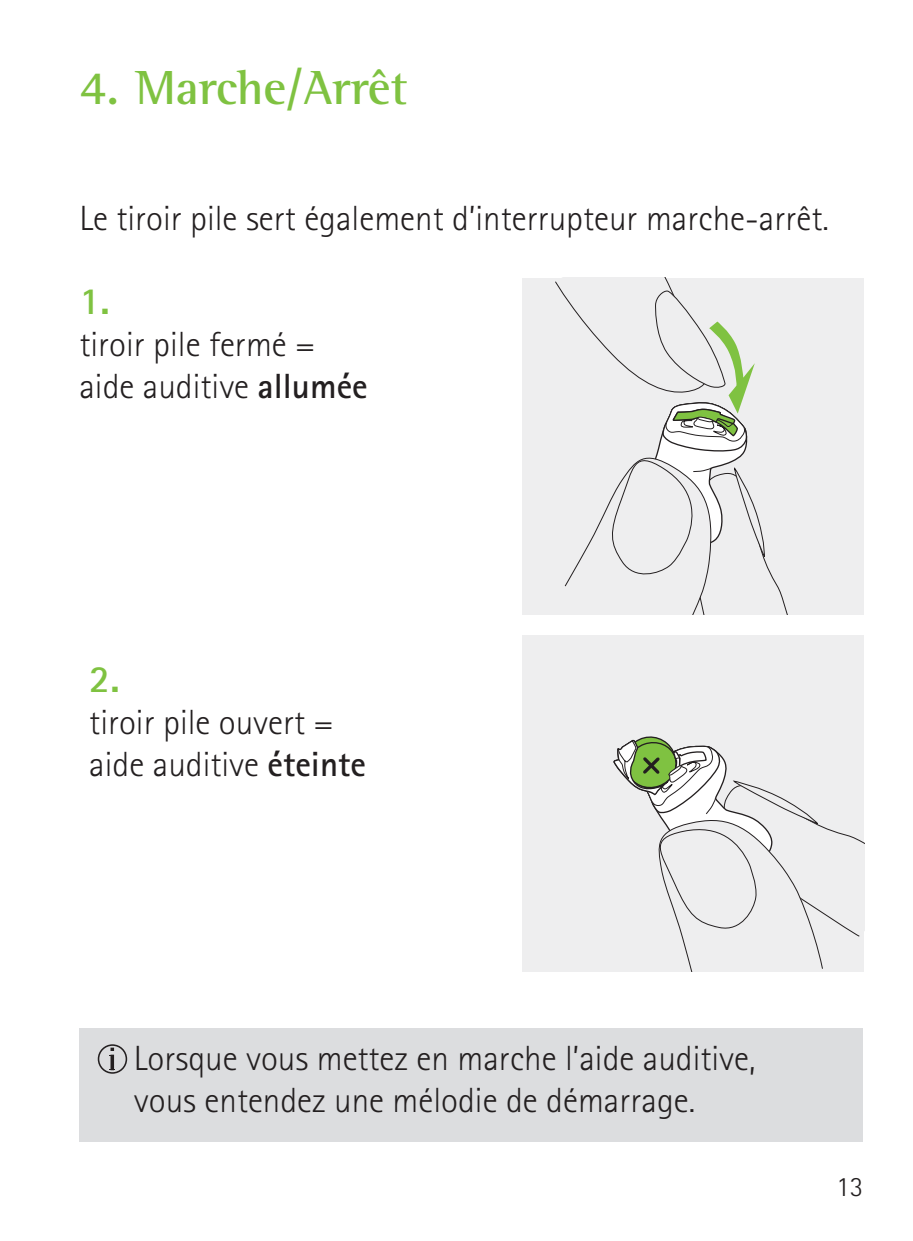
<style>
.page{position:relative;width:913px;height:1241px;background:#fff}
.page>*{position:absolute;margin:0;border:0;box-sizing:border-box;transform-origin:0 0}
.t1{font:700 49px "Rotis Semi Serif Pro";color:#7fc241}
.t2{font:700 38.5px "Rotis Sans Serif Pro";color:#7fc241}
.t3{font:300 35px/42px "Rotis Sans Serif Pro";color:#231f20}
.t4{font:300 28px "Rotis Sans Serif Pro";color:#231f20}
.s1{font-weight:700}
</style>
<div class="page">
<div style="left:522px;top:278px;width:341px;height:336px;background:#eeeeef"></div>
<svg style="left:555px;top:278px;width:233px;height:336px"></svg>
<div style="left:523px;top:635px;width:341px;height:336px;background:#eeeeef"></div>
<svg style="left:613px;top:736px;width:251px;height:235px"></svg>
<div style="left:79px;top:1027px;width:784px;height:114px;background:#dcdddf"></div>
<svg style="left:98px;top:1044px;width:29px;height:29px"></svg>
<h1 class="t1" style="left:79px;top:57px;width:330px">4. Marche/Arrêt</h1>
<p class="t3" style="left:79px;top:197px;width:751px">Le tiroir pile sert également d’interrupteur marche-arrêt.</p>
<p class="t2" style="left:79px;top:276px;width:32px">1.</p>
<p class="t3" style="left:79px;top:323px;width:290px">tiroir pile fermé = aide auditive <span class="s1">allumée</span></p>
<p class="t2" style="left:89px;top:654px;width:32px">2.</p>
<p class="t3" style="left:89px;top:701px;width:278px">tiroir pile ouvert = aide auditive <span class="s1">éteinte</span></p>
<p class="t3" style="left:134px;top:1037px;width:623px">Lorsque vous mettez en marche l’aide auditive, vous entendez une mélodie de démarrage.</p>
<p class="t4" style="left:836px;top:1170px;width:29px">13</p>
</div>
